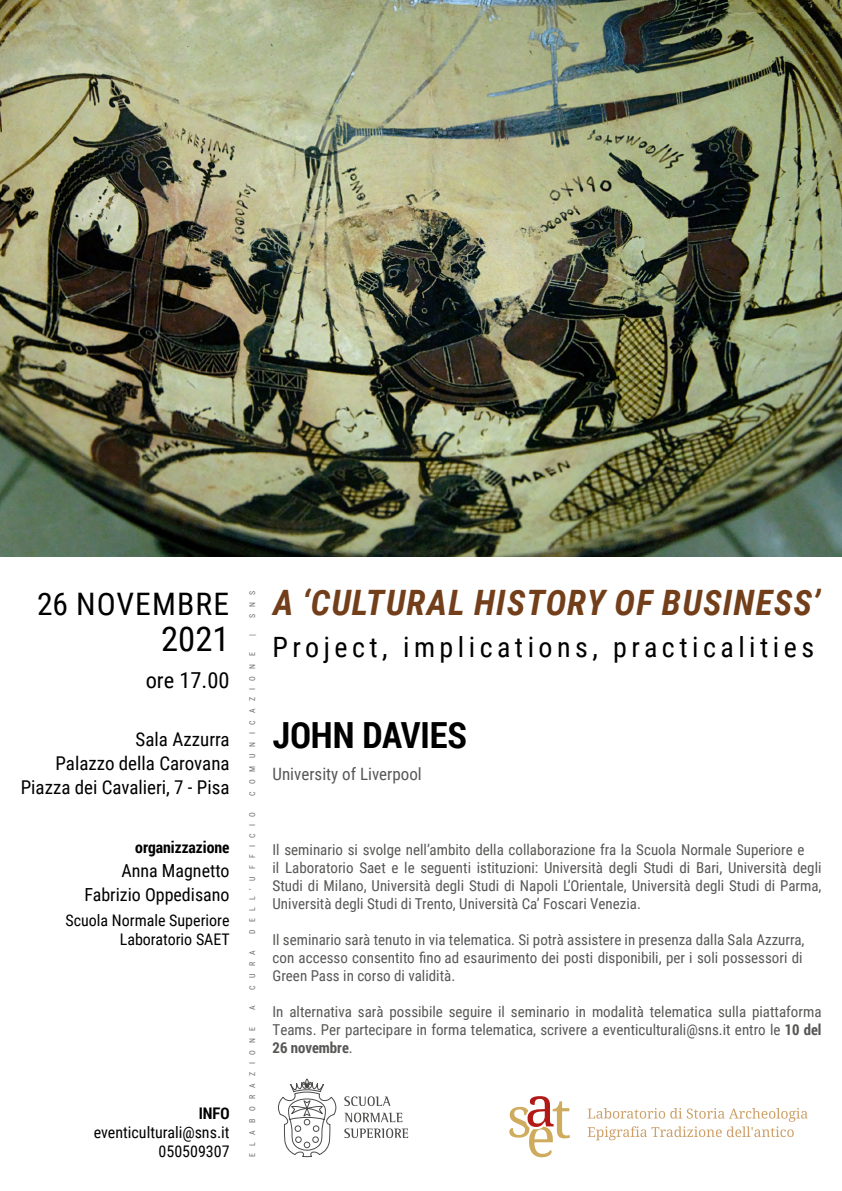
<style>
.page{position:relative;width:842px;height:1191px;background:#fff}
.page>*{position:absolute;margin:0;border:0;box-sizing:border-box;transform-origin:0 0}
.t1{font:700 36px "Roboto Condensed";color:#000}
.t2{font:italic 700 35px "Roboto Condensed";letter-spacing:.035em;color:#723f1a}
.t3{font:34px "Roboto Condensed";color:#000}
.t4{font:31px "Roboto Condensed";letter-spacing:.035em;color:#000}
.t5{font:28px "Roboto Condensed";letter-spacing:.16em;color:#000}
.t6{font:22px "Roboto Condensed";color:#000}
.t7{font:19px/24px "Roboto Condensed";color:#000;text-align:right}
.t8{font:18px/24px "Roboto Condensed";color:#000;text-align:right}
.t9{font:17px "Roboto Condensed";color:#575756}
.t10{font:16px/19.2px "Roboto Condensed";color:#000;text-align:right}
.t11{font:700 16px "Roboto Condensed";color:#000}
.t12{font:15px/18px "Roboto Condensed";color:#575756}
.t13{font:8px "Roboto Condensed";letter-spacing:.925em;color:#6b6b6a}
.s1{font-weight:700}
</style>
<div class="page">
<svg style="left:278px;top:1078px;width:130px;height:79px"></svg>
<svg style="left:588px;top:1108px;width:219px;height:32px"></svg>
<svg style="left:509px;top:1096px;width:61px;height:61px"></svg>
<img style="left:0;top:0;width:842px;height:556px">
<h3 class="t4" style="left:37px;top:582px;width:194px">26 NOVEMBRE</h3>
<h3 class="t3" style="left:161px;top:614px;width:70px">2021</h3>
<h3 class="t6" style="left:146px;top:664px;width:85px">ore 17.00</h3>
<p class="t7" style="left:21px;top:726px;width:210px">Sala Azzurra<br>Palazzo della Carovana<br>Piazza dei Cavalieri, 7 - Pisa</p>
<p class="t11" style="left:135px;top:836px;width:96px">organizzazione</p>
<p class="t8" style="left:84px;top:857px;width:147px">Anna Magnetto<br>Fabrizio Oppedisano</p>
<p class="t10" style="left:66px;top:909px;width:166px">Scuola Normale Superiore<br>Laboratorio SAET</p>
<p class="t11" style="left:199px;top:1102px;width:32px">INFO</p>
<p class="t10" style="left:94px;top:1122px;width:137px">eventiculturali@sns.it<br>050509307</p>
<p class="t13" style="left:247px;top:618px;width:29px;rotate:-90deg">SNS</p>
<p class="t13" style="left:247px;top:636px;width:3px;rotate:-90deg">|</p>
<p class="t13" style="left:247px;top:795px;width:145px;rotate:-90deg">COMUNICAZIONE</p>
<p class="t13" style="left:247px;top:933px;width:123px;rotate:-90deg">DELL’UFFICIO</p>
<p class="t13" style="left:247px;top:989px;width:41px;rotate:-90deg">CURA</p>
<p class="t13" style="left:247px;top:1010px;width:6px;rotate:-90deg">A</p>
<p class="t13" style="left:247px;top:1157px;width:132px;rotate:-90deg">ELABORAZIONE</p>
<h2 class="t2" style="left:273px;top:577px;width:549px">A ‘CULTURAL HISTORY OF BUSINESS’</h2>
<h3 class="t5" style="left:273px;top:627px;width:543px">Project, implications, practicalities</h3>
<h1 class="t1" style="left:273px;top:710px;width:196px">JOHN DAVIES</h1>
<p class="t9" style="left:273px;top:762px;width:151px">University of Liverpool</p>
<p class="t12" style="left:273px;top:840px;width:550px">Il seminario si svolge nell’ambito della collaborazione fra la Scuola Normale Superiore e<br>il Laboratorio Saet e le seguenti istituzioni: Università degli Studi di Bari, Università degli Studi di Milano, Università degli Studi di Napoli L’Orientale, Università degli Studi di Parma, Università degli Studi di Trento, Università Ca’ Foscari Venezia.</p>
<p class="t12" style="left:273px;top:930px;width:533px">Il seminario sarà tenuto in via telematica. Si potrà assistere in presenza dalla Sala Azzurra, con accesso consentito fino ad esaurimento dei posti disponibili, per i soli possessori di<br>Green Pass in corso di validità.</p>
<p class="t12" style="left:273px;top:1002px;width:550px;text-align:justify">In alternativa sarà possibile seguire il seminario in modalità telematica sulla piattaforma Teams. Per partecipare in forma telematica, scrivere a eventiculturali@sns.it entro le <span class="s1">10 del 26 novembre</span>.</p>
</div>
